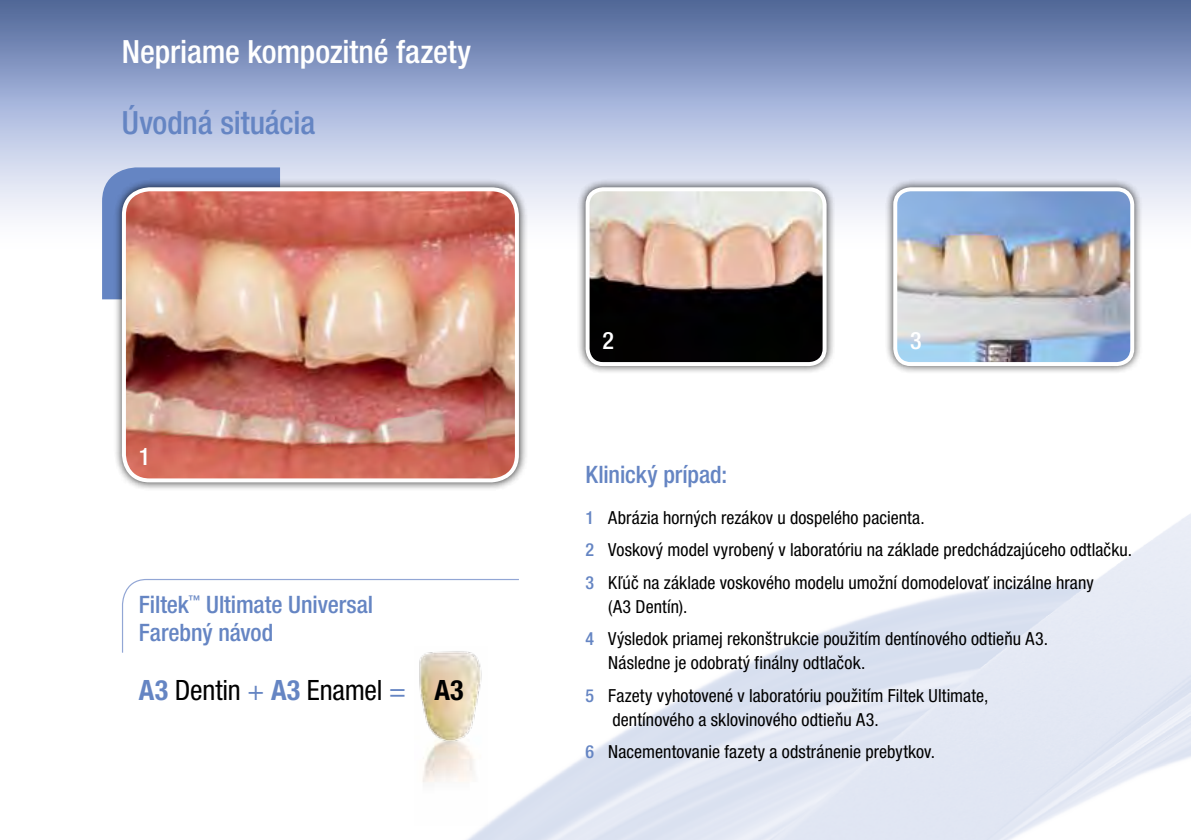
<style>
.page{position:relative;width:1191px;height:840px;background:#fff}
.page>*{position:absolute;margin:0;border:0;box-sizing:border-box;transform-origin:0 0}
.t1{font:500 condensed 32px "Helvetica Neue LT Pro";letter-spacing:-.005em;color:#fff}
.t2{font:500 condensed 32px "Helvetica Neue LT Pro";letter-spacing:-.005em;color:#6585c3}
.t3{font:condensed 28px "Helvetica Neue LT Pro";letter-spacing:-.01em;color:#000}
.t4{font:500 condensed 24px/28px "Helvetica Neue LT Pro";letter-spacing:-.005em;color:#6585c3}
.t5{font:500 condensed 24px "Helvetica Neue LT Pro";color:#fff}
.t6{font:condensed 18px/32.6px "Helvetica Neue LT Pro";letter-spacing:.005em;color:#000}
.s1{font-weight:700;color:#6585c3}
.s2{color:#6585c3}
.s3{font-weight:700}
.s4{font-weight:500;color:#6585c3}
</style>
<div class="page">
<svg style="left:0;top:0;width:1191px;height:218px;background:#8899c1"></svg>
<img style="left:445px;top:62px;width:746px;height:777px">
<div style="left:577px;top:179px;width:258px;height:196px;background:#000;opacity:.8"></div>
<img style="left:587px;top:189px;width:237px;height:175px">
<div style="left:585px;top:187px;width:241px;height:179px;border:4px solid #fff;border-radius:16px"></div>
<img style="left:419px;top:653px;width:69px;height:172px">
<svg style="left:102px;top:167px;width:178px;height:132px;background:#6f8dc7"></svg>
<div style="left:113px;top:179px;width:414px;height:311px;background:#000;opacity:.8"></div>
<img style="left:124px;top:189px;width:393px;height:291px">
<div style="left:122px;top:187px;width:397px;height:295px;border:4px solid #fff;border-radius:26px"></div>
<div style="left:885px;top:179px;width:257px;height:196px;background:#000;opacity:.8"></div>
<img style="left:895px;top:189px;width:237px;height:175px">
<div style="left:893px;top:187px;width:241px;height:179px;border:4px solid #fff;border-radius:16px"></div>
<svg style="left:122px;top:578px;width:398px;height:75px"></svg>
<h1 class="t1" style="left:122px;top:32px;width:351px">Nepriame kompozitné fazety</h1>
<h1 class="t2" style="left:122px;top:103px;width:195px">Úvodná situácia</h1>
<h3 class="t5" style="left:139px;top:442px;width:13px">1</h3>
<h3 class="t4" style="left:139px;top:590px;width:236px">Filtek<sup>™</sup> Ultimate Universal<br>Farebný návod</h3>
<h2 class="t3" style="left:139px;top:673px;width:326px"><span class="s1">A3</span> Dentin <span class="s2">+</span> <span class="s1">A3</span> Enamel <span class="s2">=</span> <span class="s3">A3</span></h2>
<h3 class="t5" style="left:602px;top:326px;width:13px">2</h3>
<h3 class="t5" style="left:910px;top:326px;width:13px">3</h3>
<h3 class="t4" style="left:585px;top:459px;width:143px">Klinický prípad:</h3>
<p class="t6" style="left:585px;top:500px;width:548px"><span class="s4">1</span> Abrázia horných rezákov u dospelého pacienta.<br><span class="s4">2</span> Voskový model vyrobený v laboratóriu na základe predchádzajúceho odtlačku.<br><span class="s4">3</span> Kľúč na základe voskového modelu umožní domodelovať incizálne hrany</p>
<p class="t6" style="left:585px;top:589px;width:464px;text-indent:23px">(A3 Dentín).<br><span class="s4">4</span> Výsledok priamej rekonštrukcie použitím dentínového odtieňu A3.</p>
<p class="t6" style="left:585px;top:646px;width:404px;text-indent:23px">Následne je odobratý finálny odtlačok.<br><span class="s4">5</span> Fazety vyhotovené v laboratóriu použitím Filtek Ultimate,</p>
<p class="t6" style="left:585px;top:702px;width:351px;text-indent:27px">dentínového a sklovinového odtieňu A3.<br><span class="s4">6</span> Nacementovanie fazety a odstránenie prebytkov.</p>
</div>
